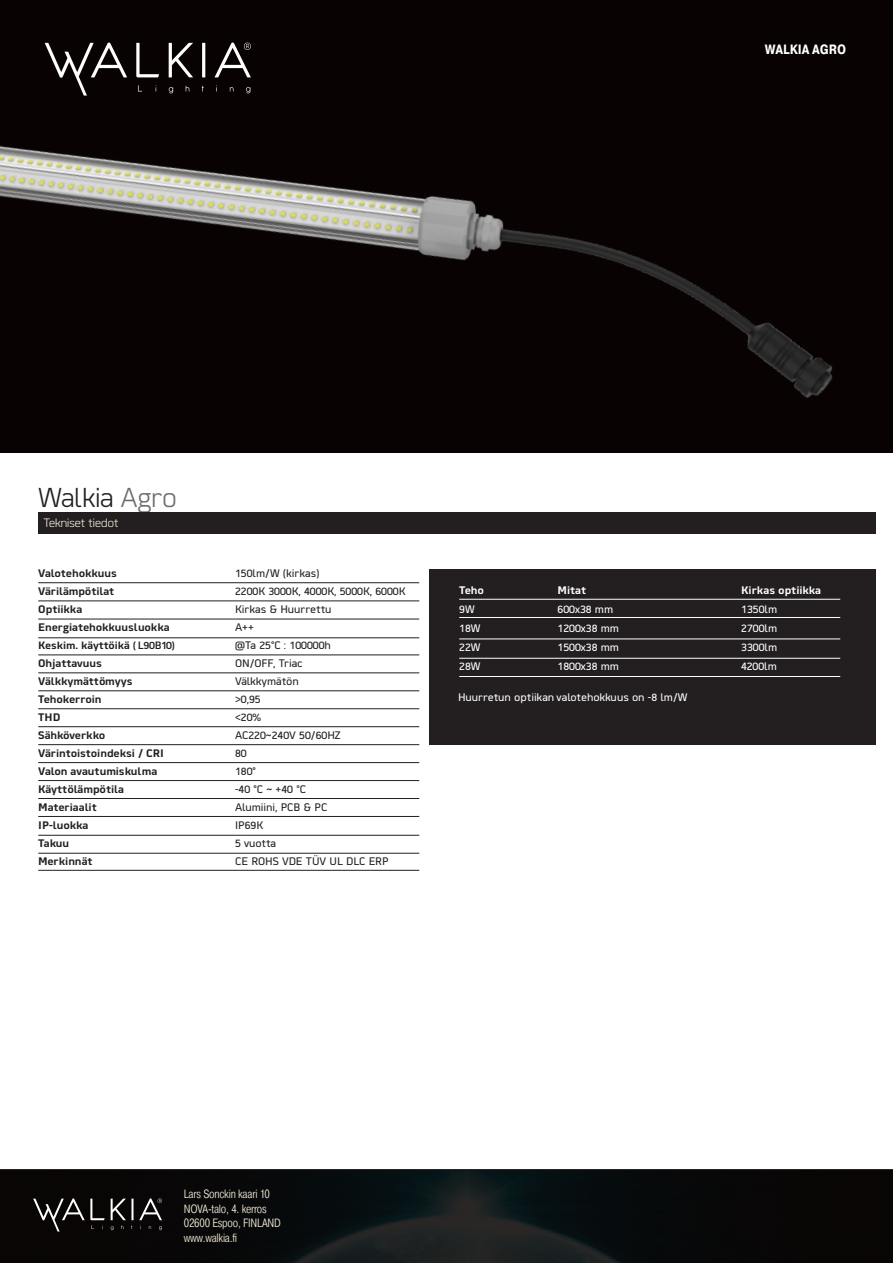
<style>
.page{position:relative;width:893px;height:1263px;background:#fff}
.page>*{position:absolute;margin:0;border:0;box-sizing:border-box;transform-origin:0 0}
.t1{font:300 27px "Martian B";letter-spacing:-.025em;color:#231f20}
.t2{font:700 13.5px "Pragmatica Cond";letter-spacing:-.01em;color:#fff}
.t3{font:300 12px/14.4px "Pragmatica Cond";letter-spacing:-.02em;color:#f5ecd9}
.t4{font:300 12px "Martian B";letter-spacing:-.05em;color:#f5ecd9}
.t5{font:600 10.8px "Martian B";letter-spacing:-.01em;color:#231f20}
.t6{font:10.8px "Martian B";color:#231f20}
.t7{font:10.8px "Martian B";color:#fff}
.t8{font:600 10.8px "Martian B";color:#fff}
.t9{font:600 10.5px "Martian B";color:#231f20}
.s1{color:#6c6d70}
.s2{font-weight:500}
</style>
<div class="page">
<svg style="left:0;top:1169px;width:893px;height:94px;background:#0b0d0e"></svg>
<svg style="left:33px;top:1198px;width:129px;height:33px;background:#2d2a2a"></svg>
<div style="left:0;top:0;width:893px;height:453px;background:#080302"></div>
<hr style="left:38px;top:582px;width:381px;height:1px;background:#231f20">
<hr style="left:38px;top:601px;width:381px;height:1px;background:#231f20">
<hr style="left:38px;top:619px;width:381px;height:1px;background:#231f20">
<hr style="left:38px;top:637px;width:381px;height:1px;background:#231f20">
<hr style="left:38px;top:655px;width:381px;height:1px;background:#231f20">
<hr style="left:38px;top:672px;width:381px;height:1px;background:#231f20">
<hr style="left:38px;top:690px;width:381px;height:1px;background:#231f20">
<hr style="left:38px;top:708px;width:381px;height:1px;background:#231f20">
<hr style="left:38px;top:726px;width:381px;height:1px;background:#231f20">
<hr style="left:38px;top:744px;width:381px;height:1px;background:#231f20">
<hr style="left:38px;top:762px;width:381px;height:1px;background:#231f20">
<hr style="left:38px;top:780px;width:381px;height:1px;background:#231f20">
<hr style="left:38px;top:798px;width:381px;height:1px;background:#231f20">
<hr style="left:38px;top:816px;width:381px;height:1px;background:#231f20">
<hr style="left:38px;top:835px;width:381px;height:1px;background:#231f20">
<hr style="left:38px;top:853px;width:381px;height:1px;background:#231f20">
<hr style="left:38px;top:870px;width:381px;height:1px;background:#231f20">
<div style="left:429px;top:569px;width:447px;height:176px;background:#231f20"></div>
<hr style="left:459px;top:617px;width:381px;height:1px;background:#fff">
<hr style="left:459px;top:676px;width:381px;height:1px;background:#fff">
<hr style="left:459px;top:599px;width:381px;height:1px;background:#fff">
<hr style="left:459px;top:658px;width:381px;height:1px;background:#fff">
<hr style="left:459px;top:639px;width:381px;height:1px;background:#fff">
<img style="left:0;top:42px;width:876px;height:492px">
<p class="t2" style="left:765px;top:41px;width:83px">WALKIA AGRO</p>
<p class="t1" style="left:38px;top:477px;width:140px">Walkia <span class="s1">Agro</span></p>
<p class="t4" style="left:43px;top:513px;width:77px">Tekniset tiedot</p>
<p class="t5" style="left:38px;top:565px;width:80px">Valotehokkuus</p>
<p class="t6" style="left:235px;top:565px;width:86px">150lm/W (kirkas)</p>
<p class="t5" style="left:38px;top:583px;width:77px">Värilämpötilat</p>
<p class="t6" style="left:235px;top:583px;width:172px">2200K 3000K, 4000K, 5000K, 6000K</p>
<p class="t5" style="left:38px;top:601px;width:46px">Optiikka</p>
<p class="t6" style="left:235px;top:601px;width:98px">Kirkas &amp; Huurrettu</p>
<p class="t5" style="left:38px;top:619px;width:133px">Energiatehokkuusluokka</p>
<p class="t6" style="left:235px;top:619px;width:20px">A++</p>
<p class="t9" style="left:38px;top:637px;width:138px">Keskim. käyttöikä <span class="s2">( L90B10)</span></p>
<p class="t6" style="left:235px;top:637px;width:97px">@Ta 25°C : 100000h</p>
<p class="t5" style="left:38px;top:655px;width:65px">Ohjattavuus</p>
<p class="t6" style="left:235px;top:655px;width:69px">ON/OFF, Triac</p>
<p class="t5" style="left:38px;top:673px;width:96px">Välkkymättömyys</p>
<p class="t6" style="left:235px;top:673px;width:65px">Välkkymätön</p>
<p class="t5" style="left:38px;top:691px;width:65px">Tehokerroin</p>
<p class="t6" style="left:235px;top:691px;width:27px">&gt;0,95</p>
<p class="t5" style="left:38px;top:709px;width:24px">THD</p>
<p class="t6" style="left:235px;top:709px;width:28px">&lt;20%</p>
<p class="t5" style="left:38px;top:727px;width:69px">Sähköverkko</p>
<p class="t6" style="left:235px;top:727px;width:107px">AC220~240V 50/60HZ</p>
<p class="t5" style="left:38px;top:745px;width:127px">Värintoistoindeksi / CRI</p>
<p class="t6" style="left:235px;top:745px;width:13px">80</p>
<p class="t5" style="left:38px;top:763px;width:121px">Valon avautumiskulma</p>
<p class="t6" style="left:235px;top:763px;width:22px">180°</p>
<p class="t5" style="left:38px;top:781px;width:87px">Käyttölämpötila</p>
<p class="t6" style="left:235px;top:781px;width:73px">-40 °C ~ +40 °C</p>
<p class="t5" style="left:38px;top:799px;width:60px">Materiaalit</p>
<p class="t6" style="left:235px;top:799px;width:94px">Alumiini, PCB &amp; PC</p>
<p class="t5" style="left:38px;top:817px;width:52px">IP-luokka</p>
<p class="t6" style="left:235px;top:817px;width:30px">IP69K</p>
<p class="t5" style="left:38px;top:835px;width:33px">Takuu</p>
<p class="t6" style="left:235px;top:835px;width:43px">5 vuotta</p>
<p class="t5" style="left:38px;top:853px;width:56px">Merkinnät</p>
<p class="t6" style="left:235px;top:853px;width:155px">CE ROHS VDE TÜV UL DLC ERP</p>
<p class="t8" style="left:459px;top:581px;width:26px">Teho</p>
<p class="t8" style="left:558px;top:581px;width:30px">Mitat</p>
<p class="t8" style="left:741px;top:581px;width:81px">Kirkas optiikka</p>
<p class="t7" style="left:459px;top:600px;width:17px">9W</p>
<p class="t7" style="left:558px;top:600px;width:57px">600x38 mm</p>
<p class="t7" style="left:741px;top:600px;width:38px">1350lm</p>
<p class="t7" style="left:459px;top:620px;width:23px">18W</p>
<p class="t7" style="left:558px;top:620px;width:63px">1200x38 mm</p>
<p class="t7" style="left:741px;top:620px;width:38px">2700lm</p>
<p class="t7" style="left:459px;top:639px;width:23px">22W</p>
<p class="t7" style="left:558px;top:639px;width:63px">1500x38 mm</p>
<p class="t7" style="left:741px;top:639px;width:38px">3300lm</p>
<p class="t7" style="left:459px;top:658px;width:23px">28W</p>
<p class="t7" style="left:558px;top:658px;width:63px">1800x38 mm</p>
<p class="t7" style="left:741px;top:658px;width:37px">4200lm</p>
<p class="t7" style="left:458px;top:689px;width:231px">Huurretun optiikan valotehokkuus on -8 lm/W</p>
<p class="t3" style="left:184px;top:1187px;width:98px">Lars Sonckin kaari 10<br>NOVA-talo, 4. kerros<br>02600 Espoo, FINLAND www.walkia.fi</p>
</div>
